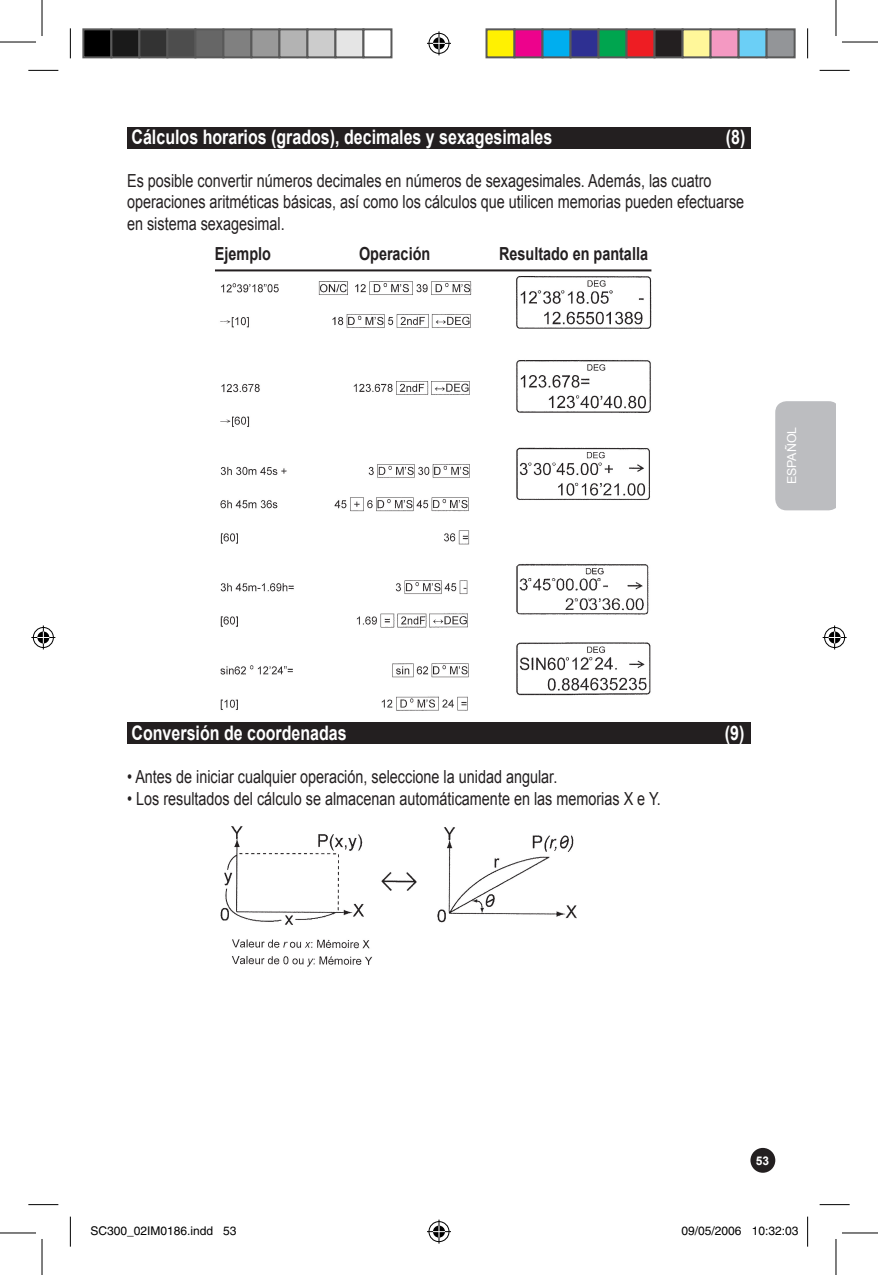
<style>
.page{position:relative;width:878px;height:1275px;background:#fff}
.page>*{position:absolute;margin:0;border:0;box-sizing:border-box;transform-origin:0 0}
.t1{font:700 20px "Arial";color:#fff;scale:.8 1}
.t2{font:18px/21.6px "Arial";color:#231f20;scale:.8 1}
.t3{font:700 18px "Arial";color:#231f20;scale:.8 1}
.t4{font:12.4px "VU Arial";color:#fff}
.t5{font:12px "Helvetica";color:#000}
.t6{font:700 12px "Arial";color:#fff}
</style>
<div class="page">
<div style="left:750px;top:1148px;width:25px;height:24px;background:#231f20;border-radius:50%"></div>
<div style="left:127px;top:127px;width:624px;height:22px;background:#231f20"></div>
<img style="left:220px;top:276px;width:432px;height:435px">
<div style="left:127px;top:722px;width:624px;height:22px;background:#231f20"></div>
<img style="left:220px;top:826px;width:357px;height:141px">
<div style="left:775px;top:401px;width:61px;height:109px;background:#bcbdc0"></div>
<hr style="left:215px;top:269px;width:436px;height:2px;background:#231f20">
<hr style="left:28px;top:70px;width:30px;height:1px;background:#000">
<hr style="left:819px;top:70px;width:30px;height:1px;background:#000">
<hr style="left:28px;top:1204px;width:30px;height:1px;background:#000">
<hr style="left:819px;top:1204px;width:30px;height:1px;background:#000">
<hr style="left:70px;top:28px;width:1px;height:30px;background:#000">
<hr style="left:70px;top:1216px;width:1px;height:30px;background:#000">
<hr style="left:807px;top:28px;width:1px;height:30px;background:#000">
<hr style="left:807px;top:1216px;width:1px;height:30px;background:#000">
<hr style="left:0;top:42px;width:36px;height:1px;background:#000">
<hr style="left:842px;top:42px;width:36px;height:1px;background:#000">
<hr style="left:0;top:1232px;width:36px;height:1px;background:#000">
<hr style="left:842px;top:1232px;width:36px;height:1px;background:#000">
<hr style="left:42px;top:0;width:1px;height:36px;background:#000">
<hr style="left:42px;top:1239px;width:1px;height:36px;background:#000">
<hr style="left:835px;top:0;width:1px;height:36px;background:#000">
<hr style="left:835px;top:1239px;width:1px;height:36px;background:#000">
<svg style="left:427px;top:31px;width:24px;height:24px"></svg>
<svg style="left:427px;top:1219px;width:24px;height:24px"></svg>
<svg style="left:31px;top:625px;width:24px;height:24px"></svg>
<svg style="left:822px;top:625px;width:24px;height:24px"></svg>
<div style="left:83px;top:29px;width:28px;height:28px;background:#000"></div>
<div style="left:82px;top:28px;width:30px;height:30px;border:2px solid #595959"></div>
<div style="left:111px;top:29px;width:28px;height:28px;background:#1a1a1a"></div>
<div style="left:110px;top:28px;width:30px;height:30px;border:2px solid #595959"></div>
<div style="left:139px;top:29px;width:28px;height:28px;background:#333"></div>
<div style="left:138px;top:28px;width:30px;height:30px;border:2px solid #595959"></div>
<div style="left:167px;top:29px;width:28px;height:28px;background:#4d4d4d"></div>
<div style="left:166px;top:28px;width:30px;height:30px;border:2px solid #595959"></div>
<div style="left:195px;top:29px;width:28px;height:28px;background:#666"></div>
<div style="left:194px;top:28px;width:30px;height:30px;border:2px solid #595959"></div>
<div style="left:223px;top:29px;width:28px;height:28px;background:#808080"></div>
<div style="left:222px;top:28px;width:30px;height:30px;border:2px solid #595959"></div>
<div style="left:251px;top:29px;width:28px;height:28px;background:#999"></div>
<div style="left:250px;top:28px;width:30px;height:30px;border:2px solid #595959"></div>
<div style="left:279px;top:29px;width:28px;height:28px;background:#b3b3b3"></div>
<div style="left:278px;top:28px;width:30px;height:30px;border:2px solid #595959"></div>
<div style="left:307px;top:29px;width:28px;height:28px;background:#ccc"></div>
<div style="left:306px;top:28px;width:30px;height:30px;border:2px solid #595959"></div>
<div style="left:335px;top:29px;width:28px;height:28px;background:#e5e5e5"></div>
<div style="left:334px;top:28px;width:30px;height:30px;border:2px solid #595959"></div>
<div style="left:362px;top:28px;width:30px;height:30px;border:2px solid #595959"></div>
<div style="left:486px;top:29px;width:28px;height:28px;background:#fff101"></div>
<div style="left:485px;top:28px;width:30px;height:30px;border:2px solid #595959"></div>
<div style="left:514px;top:29px;width:28px;height:28px;background:#ed028c"></div>
<div style="left:513px;top:28px;width:30px;height:30px;border:2px solid #595959"></div>
<div style="left:542px;top:29px;width:28px;height:28px;background:#00aeef"></div>
<div style="left:541px;top:28px;width:30px;height:30px;border:2px solid #595959"></div>
<div style="left:570px;top:29px;width:28px;height:28px;background:#2e3092"></div>
<div style="left:569px;top:28px;width:30px;height:30px;border:2px solid #595959"></div>
<div style="left:598px;top:29px;width:28px;height:28px;background:#00a54f"></div>
<div style="left:597px;top:28px;width:30px;height:30px;border:2px solid #595959"></div>
<div style="left:626px;top:29px;width:28px;height:28px;background:#ee1d23"></div>
<div style="left:625px;top:28px;width:30px;height:30px;border:2px solid #595959"></div>
<div style="left:654px;top:29px;width:28px;height:28px;background:#231f20"></div>
<div style="left:653px;top:28px;width:30px;height:30px;border:2px solid #595959"></div>
<div style="left:682px;top:29px;width:28px;height:28px;background:#fff79a"></div>
<div style="left:681px;top:28px;width:30px;height:30px;border:2px solid #595959"></div>
<div style="left:710px;top:29px;width:28px;height:28px;background:#f499c2"></div>
<div style="left:709px;top:28px;width:30px;height:30px;border:2px solid #595959"></div>
<div style="left:738px;top:29px;width:28px;height:28px;background:#6bcff6"></div>
<div style="left:737px;top:28px;width:30px;height:30px;border:2px solid #595959"></div>
<div style="left:766px;top:29px;width:28px;height:28px;background:#939598"></div>
<div style="left:765px;top:28px;width:30px;height:30px;border:2px solid #595959"></div>
<div style="left:681px;top:1225px;width:7px;height:10px;border:1px solid #fff;border-radius:50%"></div>
<svg style="left:683px;top:1225px;width:5px;height:10px"></svg>
<div style="left:721px;top:1225px;width:7px;height:10px;border:1px solid #fff;border-radius:50%"></div>
<div style="left:729px;top:1226px;width:5px;height:8px;border:1px solid #fff;border-radius:50%"></div>
<div style="left:728px;top:1225px;width:7px;height:10px;border:1px solid #fff;border-radius:50%"></div>
<div style="left:759px;top:1226px;width:5px;height:8px;border:1px solid #fff;border-radius:50%"></div>
<div style="left:758px;top:1225px;width:7px;height:10px;border:1px solid #fff;border-radius:50%"></div>
<p class="t1" style="left:131px;top:125px;width:527px">Cálculos horarios (grados), decimales y sexagesimales</p>
<p class="t1" style="left:726px;top:125px;width:26px">(8)</p>
<p class="t2" style="left:127px;top:170px;width:773px">Es posible convertir números decimales en números de sexagesimales. Además, las cuatro operaciones aritméticas básicas, así como los cálculos que utilicen memorias pueden efectuarse en sistema sexagesimal.</p>
<p class="t3" style="left:215px;top:244px;width:72px">Ejemplo</p>
<p class="t3" style="left:359px;top:244px;width:91px">Operación</p>
<p class="t3" style="left:499px;top:244px;width:188px">Resultado en pantalla</p>
<p class="t4" style="left:783px;top:484px;width:59px;rotate:-90deg">ESPAÑOL</p>
<p class="t1" style="left:131px;top:721px;width:270px">Conversión de coordenadas</p>
<p class="t1" style="left:725px;top:721px;width:26px">(9)</p>
<p class="t2" style="left:127px;top:766px;width:539px">• Antes de iniciar cualquier operación, seleccione la unidad angular.</p>
<p class="t2" style="left:127px;top:787px;width:669px">• Los resultados del cálculo se almacenan automáticamente en las memorias X e Y.</p>
<p class="t6" style="left:756px;top:1153px;width:15px">53</p>
<p class="t5" style="left:90px;top:1223px;width:148px">SC300_02IM0186.indd 53</p>
<p class="t5" style="left:681px;top:1223px;width:118px">09/05/2006 10:32:03</p>
</div>
